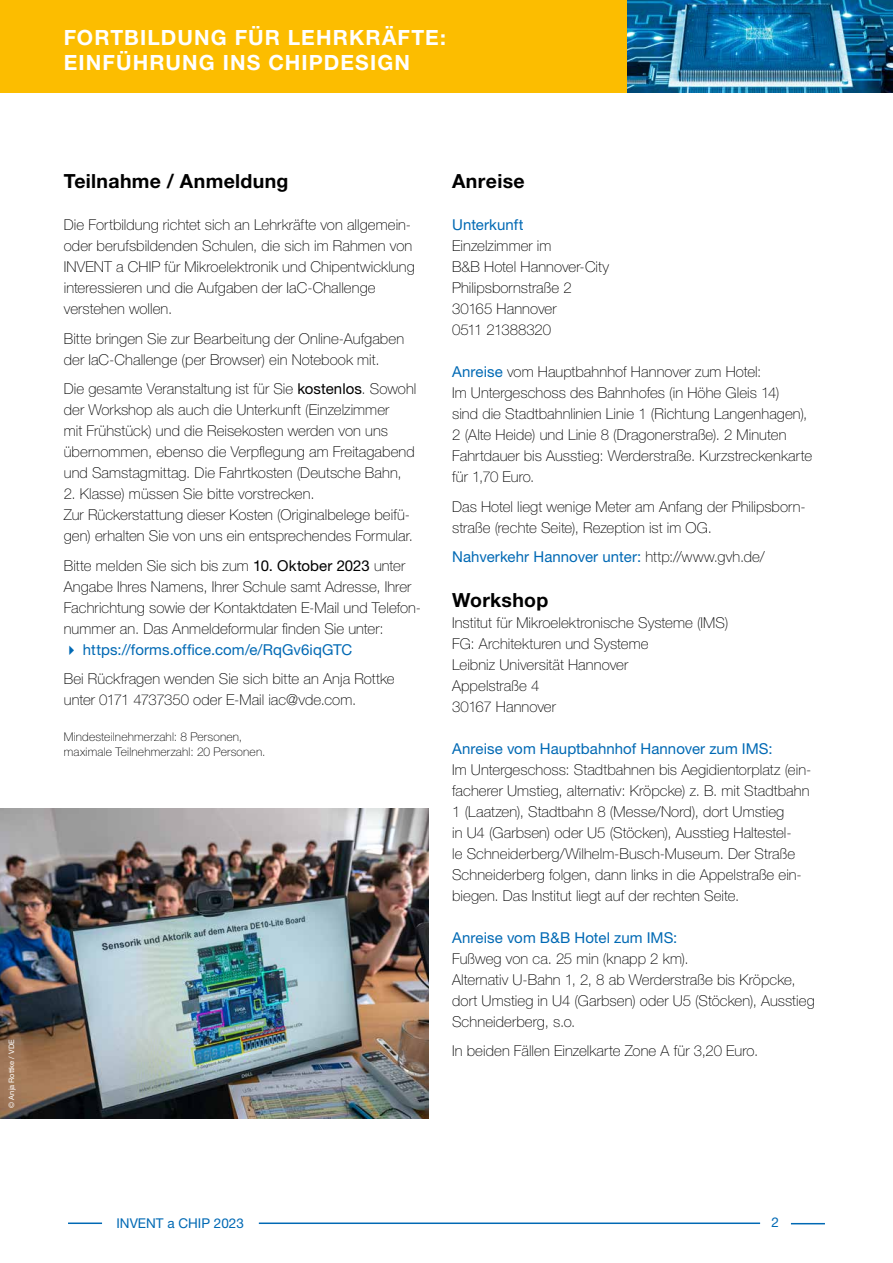
<style>
.page{position:relative;width:893px;height:1263px;background:#fff}
.page>*{position:absolute;margin:0;border:0;box-sizing:border-box;transform-origin:0 0}
.t1{font:700 21px/25.2px "Helvetica Neue LT Pro";letter-spacing:.055em;color:#fff}
.t2{font:700 19.5px "Helvetica Neue LT Pro";letter-spacing:.015em;color:#000}
.t3{font:100 15px/21px "Helvetica Neue LT Pro";letter-spacing:.005em;color:#000}
.t4{font:15px "Helvetica Neue LT Pro";letter-spacing:.005em;color:#0069b4}
.t5{font:13.5px "Helvetica Neue LT Pro";color:#0069b4}
.t6{font:100 12px/15px "Helvetica Neue LT Pro";letter-spacing:.015em;color:#000}
.t7{font:7.5px "Helvetica Neue LT Pro";color:#fff}
.s1{font-weight:400}
.s2{color:#0069b4}
.s3{font-weight:400;color:#0069b4}
.s4{font-weight:100;color:#000}
</style>
<div class="page">
<hr style="left:791px;top:1223px;width:34px;height:1px;background:#0069b4">
<hr style="left:259px;top:1222px;width:501px;height:2px;background:#0069b4">
<hr style="left:68px;top:1222px;width:34px;height:2px;background:#0069b4">
<div style="left:0;top:0;width:893px;height:92px;background:#fcbd00"></div>
<img style="left:627px;top:0;width:266px;height:92px">
<img style="left:0;top:809px;width:428px;height:309px">
<p class="t7" style="left:7px;top:1107px;width:70px;rotate:-90deg">© Anja Rottke / VDE</p>
<h1 class="t1" style="left:64px;top:24px;width:384px">FORTBILDUNG FÜR LEHRKRÄFTE:<br>EINFÜHRUNG INS CHIPDESIGN</h1>
<h2 class="t2" style="left:64px;top:169px;width:226px">Teilnahme / Anmeldung</h2>
<p class="t3" style="left:64px;top:214px;width:352px">Die Fortbildung richtet sich an Lehrkräfte von allgemein&shy;oder berufsbildenden Schulen, die sich im Rahmen von INVENT a CHIP für Mikroelektronik und Chipentwicklung interessieren und die Aufgaben der IaC-Challenge verstehen wollen.</p>
<p class="t3" style="left:64px;top:328px;width:342px">Bitte bringen Sie zur Bearbeitung der Online-Aufgaben der IaC-Challenge (per Browser) ein Notebook mit.</p>
<p class="t3" style="left:64px;top:378px;width:354px">Die gesamte Veranstaltung ist für Sie <span class="s1">kostenlos</span>. Sowohl der Workshop als auch die Unterkunft (Einzelzimmer<br>mit Frühstück) und die Reisekosten werden von uns übernommen, ebenso die Verpflegung am Freitagabend und Samstagmittag. Die Fahrtkosten (Deutsche Bahn,</p>
<p class="t3" style="left:64px;top:483px;width:351px">2. Klasse) müssen Sie bitte vorstrecken.<br>Zur Rückerstattung dieser Kosten (Originalbelege beifü&shy;gen) erhalten Sie von uns ein entsprechendes Formular.</p>
<p class="t3" style="left:64px;top:555px;width:359px">Bitte melden Sie sich bis zum <span class="s1">10. Oktober 2023</span> unter Angabe Ihres Namens, Ihrer Schule samt Adresse, Ihrer Fachrichtung sowie der Kontaktdaten E-Mail und Telefon&shy;nummer an. Das Anmeldeformular finden Sie unter:</p>
<p class="t3" style="left:64px;top:635px;width:332px;line-height:29.5px"><span class="s2">✔</span> <span class="s3">https://forms.office.com/e/RqGv6iqGTC<br></span>Bei Rückfragen wenden Sie sich bitte an Anja Rottke</p>
<p class="t3" style="left:64px;top:689px;width:294px">unter 0171 4737350 oder E-Mail iac@vde.com.</p>
<p class="t6" style="left:64px;top:729px;width:203px">Mindesteilnehmerzahl: 8 Personen, maximale Teilnehmerzahl: 20 Personen.</p>
<h2 class="t2" style="left:452px;top:169px;width:74px">Anreise</h2>
<p class="t4" style="left:452px;top:216px;width:73px">Unterkunft</p>
<p class="t3" style="left:452px;top:235px;width:159px">Einzelzimmer im<br>B&amp;B Hotel Hannover-City<br>Philipsbornstraße 2<br>30165 Hannover<br>0511 21388320</p>
<p class="t3" style="left:452px;top:361px;width:361px"><span class="s3">Anreise</span> vom Hauptbahnhof Hannover zum Hotel:<br>Im Untergeschoss des Bahnhofes (in Höhe Gleis 14)<br>sind die Stadtbahnlinien Linie 1 (Richtung Langenhagen), 2 (Alte Heide) und Linie 8 (Dragonerstraße). 2 Minuten Fahrtdauer bis Ausstieg: Werderstraße. Kurzstreckenkarte für 1,70 Euro.</p>
<p class="t3" style="left:452px;top:496px;width:355px">Das Hotel liegt wenige Meter am Anfang der Philipsborn&shy;straße (rechte Seite), Rezeption ist im OG.</p>
<p class="t4" style="left:452px;top:548px;width:314px">Nahverkehr Hannover unter: <span class="s4">http://www.gvh.de/</span></p>
<h2 class="t2" style="left:452px;top:588px;width:98px">Workshop</h2>
<p class="t3" style="left:452px;top:612px;width:278px">Institut für Mikroelektronische Systeme (IMS)<br>FG: Architekturen und Systeme<br>Leibniz Universität Hannover<br>Appelstraße 4<br>30167 Hannover</p>
<p class="t4" style="left:452px;top:739px;width:322px">Anreise vom Hauptbahnhof Hannover zum IMS:</p>
<p class="t3" style="left:452px;top:759px;width:361px">Im Untergeschoss: Stadtbahnen bis Aegidientorplatz (ein&shy;facherer Umstieg, alternativ: Kröpcke) z. B. mit Stadtbahn 1 (Laatzen), Stadtbahn 8 (Messe/Nord), dort Umstieg<br>in U4 (Garbsen) oder U5 (Stöcken), Ausstieg Haltestel-<br>le Schneiderberg/Wilhelm-Busch-Museum. Der Straße Schneiderberg folgen, dann links in die Appelstraße ein&shy;biegen. Das Institut liegt auf der rechten Seite.</p>
<p class="t4" style="left:452px;top:928px;width:227px">Anreise vom B&amp;B Hotel zum IMS:</p>
<p class="t3" style="left:452px;top:948px;width:364px">Fußweg von ca. 25 min (knapp 2 km).<br>Alternativ U-Bahn 1, 2, 8 ab Werderstraße bis Kröpcke, dort Umstieg in U4 (Garbsen) oder U5 (Stöcken), Ausstieg Schneiderberg, s.o.</p>
<p class="t3" style="left:452px;top:1040px;width:308px">In beiden Fällen Einzelkarte Zone A für 3,20 Euro.</p>
<p class="t5" style="left:116px;top:1214px;width:129px">INVENT a CHIP 2023</p>
<p class="t5" style="left:771px;top:1214px;width:9px">2</p>
</div>
